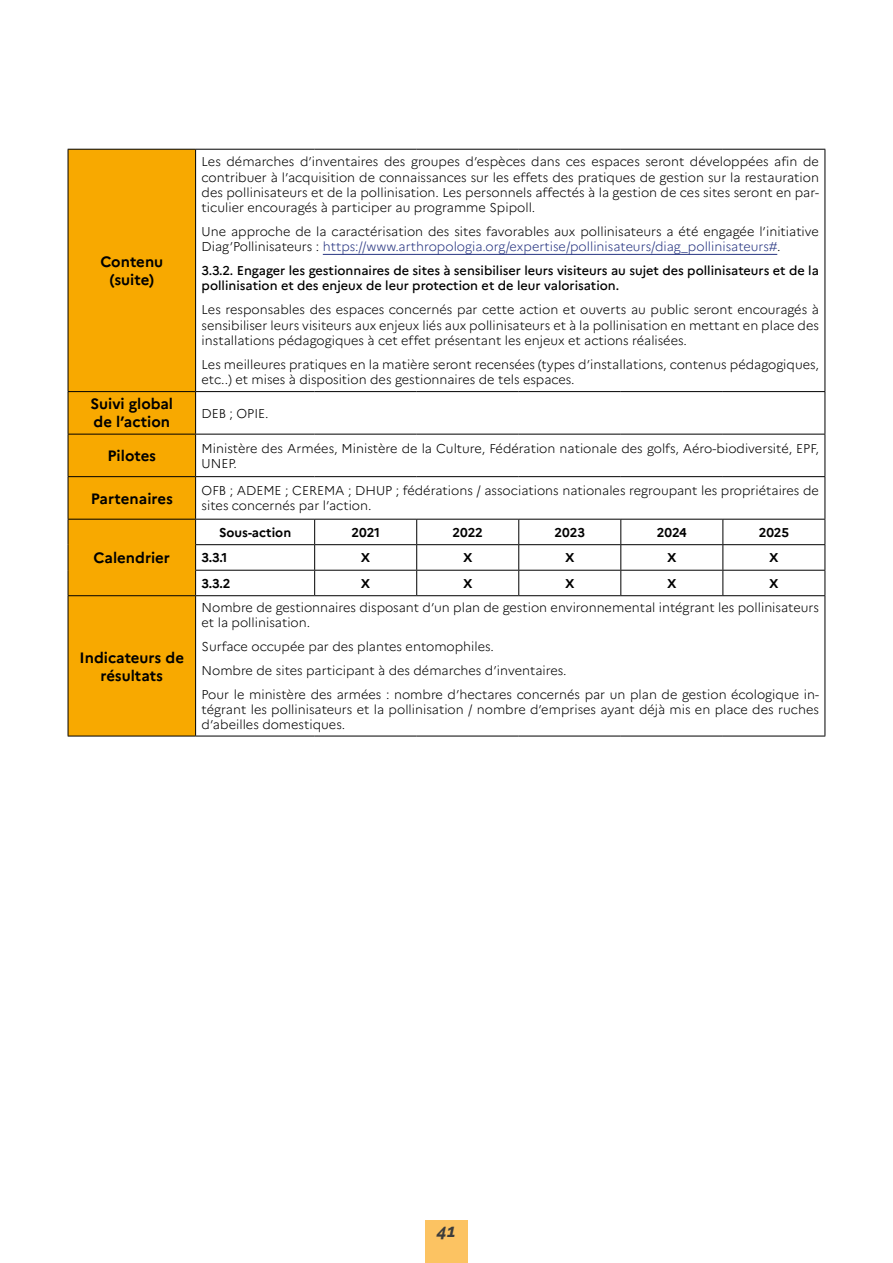
<style>
.page{position:relative;width:893px;height:1263px;background:#fff}
.page>*{position:absolute;margin:0;border:0;box-sizing:border-box;transform-origin:0 0}
.t1{font:italic 700 18px "Raleway";color:#3c3c3b}
.t2{font:700 15px/18px "Marianne";color:#000;text-align:center}
.t3{font:300 12.75px/15.3px "Marianne";color:#000}
.t4{font:500 12.75px/15.3px "Marianne";color:#000}
.t5{font:700 12.75px "Marianne";color:#000}
.s1{color:#273581}
</style>
<div class="page">
<div style="left:425px;top:1220px;width:43px;height:43px;background:#fcc362"></div>
<div style="left:69px;top:150px;width:126px;height:586px;background:#f8a900"></div>
<hr style="left:68px;top:149px;width:128px;height:1px;background:#000">
<hr style="left:68px;top:150px;width:1px;height:241px;background:#000">
<hr style="left:196px;top:149px;width:119px;height:1px;background:#000">
<hr style="left:195px;top:150px;width:1px;height:241px;background:#000">
<hr style="left:315px;top:149px;width:102px;height:1px;background:#000">
<hr style="left:417px;top:149px;width:102px;height:1px;background:#000">
<hr style="left:519px;top:149px;width:102px;height:1px;background:#000">
<hr style="left:621px;top:149px;width:102px;height:1px;background:#000">
<hr style="left:723px;top:149px;width:102px;height:1px;background:#000">
<hr style="left:825px;top:150px;width:1px;height:241px;background:#000">
<hr style="left:68px;top:391px;width:128px;height:1px;background:#000">
<hr style="left:68px;top:392px;width:1px;height:42px;background:#000">
<hr style="left:196px;top:391px;width:119px;height:1px;background:#000">
<hr style="left:195px;top:392px;width:1px;height:42px;background:#000">
<hr style="left:315px;top:391px;width:102px;height:1px;background:#000">
<hr style="left:417px;top:391px;width:102px;height:1px;background:#000">
<hr style="left:519px;top:391px;width:102px;height:1px;background:#000">
<hr style="left:621px;top:391px;width:102px;height:1px;background:#000">
<hr style="left:723px;top:391px;width:102px;height:1px;background:#000">
<hr style="left:825px;top:392px;width:1px;height:42px;background:#000">
<hr style="left:68px;top:434px;width:128px;height:1px;background:#000">
<hr style="left:68px;top:434px;width:1px;height:42px;background:#000">
<hr style="left:196px;top:434px;width:119px;height:1px;background:#000">
<hr style="left:195px;top:434px;width:1px;height:42px;background:#000">
<hr style="left:315px;top:434px;width:102px;height:1px;background:#000">
<hr style="left:417px;top:434px;width:102px;height:1px;background:#000">
<hr style="left:519px;top:434px;width:102px;height:1px;background:#000">
<hr style="left:621px;top:434px;width:102px;height:1px;background:#000">
<hr style="left:723px;top:434px;width:102px;height:1px;background:#000">
<hr style="left:825px;top:434px;width:1px;height:42px;background:#000">
<hr style="left:68px;top:476px;width:128px;height:1px;background:#000">
<hr style="left:68px;top:477px;width:1px;height:42px;background:#000">
<hr style="left:196px;top:476px;width:119px;height:1px;background:#000">
<hr style="left:195px;top:477px;width:1px;height:42px;background:#000">
<hr style="left:315px;top:476px;width:102px;height:1px;background:#000">
<hr style="left:417px;top:476px;width:102px;height:1px;background:#000">
<hr style="left:519px;top:476px;width:102px;height:1px;background:#000">
<hr style="left:621px;top:476px;width:102px;height:1px;background:#000">
<hr style="left:723px;top:476px;width:102px;height:1px;background:#000">
<hr style="left:825px;top:477px;width:1px;height:42px;background:#000">
<hr style="left:68px;top:519px;width:128px;height:1px;background:#000">
<hr style="left:196px;top:519px;width:119px;height:1px;background:#000">
<hr style="left:315px;top:519px;width:102px;height:1px;background:#000">
<hr style="left:417px;top:519px;width:102px;height:1px;background:#000">
<hr style="left:519px;top:519px;width:102px;height:1px;background:#000">
<hr style="left:621px;top:519px;width:102px;height:1px;background:#000">
<hr style="left:723px;top:519px;width:102px;height:1px;background:#000">
<hr style="left:195px;top:544px;width:120px;height:1px;background:#000">
<hr style="left:315px;top:544px;width:102px;height:1px;background:#000">
<hr style="left:417px;top:544px;width:102px;height:1px;background:#000">
<hr style="left:519px;top:544px;width:102px;height:1px;background:#000">
<hr style="left:621px;top:544px;width:102px;height:1px;background:#000">
<hr style="left:723px;top:544px;width:102px;height:1px;background:#000">
<svg style="left:68px;top:519px;width:1px;height:76px"></svg>
<hr style="left:195px;top:570px;width:120px;height:1px;background:#000">
<svg style="left:195px;top:519px;width:1px;height:76px"></svg>
<hr style="left:315px;top:570px;width:102px;height:1px;background:#000">
<svg style="left:314px;top:519px;width:1px;height:76px"></svg>
<hr style="left:417px;top:570px;width:102px;height:1px;background:#000">
<svg style="left:416px;top:519px;width:1px;height:76px"></svg>
<hr style="left:519px;top:570px;width:102px;height:1px;background:#000">
<svg style="left:518px;top:519px;width:1px;height:76px"></svg>
<hr style="left:621px;top:570px;width:102px;height:1px;background:#000">
<svg style="left:620px;top:519px;width:1px;height:76px"></svg>
<hr style="left:723px;top:570px;width:102px;height:1px;background:#000">
<svg style="left:722px;top:519px;width:1px;height:76px"></svg>
<svg style="left:825px;top:519px;width:1px;height:76px"></svg>
<hr style="left:68px;top:595px;width:128px;height:1px;background:#000">
<hr style="left:68px;top:596px;width:1px;height:140px;background:#000">
<hr style="left:196px;top:595px;width:119px;height:1px;background:#000">
<hr style="left:195px;top:596px;width:1px;height:140px;background:#000">
<hr style="left:315px;top:595px;width:102px;height:1px;background:#000">
<hr style="left:417px;top:595px;width:102px;height:1px;background:#000">
<hr style="left:519px;top:595px;width:102px;height:1px;background:#000">
<hr style="left:621px;top:595px;width:102px;height:1px;background:#000">
<hr style="left:723px;top:595px;width:102px;height:1px;background:#000">
<hr style="left:825px;top:596px;width:1px;height:140px;background:#000">
<hr style="left:68px;top:736px;width:128px;height:1px;background:#000">
<hr style="left:196px;top:736px;width:119px;height:1px;background:#000">
<hr style="left:315px;top:736px;width:102px;height:1px;background:#000">
<hr style="left:417px;top:736px;width:102px;height:1px;background:#000">
<hr style="left:519px;top:736px;width:102px;height:1px;background:#000">
<hr style="left:621px;top:736px;width:102px;height:1px;background:#000">
<hr style="left:723px;top:736px;width:102px;height:1px;background:#000">
<hr style="left:323px;top:254px;width:454px;height:1px;background:#273581">
<p class="t2" style="left:100px;top:253px;width:64px">Contenu (suite)</p>
<p class="t3" style="left:202px;top:154px;width:619px;text-align:justify">Les démarches d’inventaires des groupes d’espèces dans ces espaces seront développées afin de contribuer à l’acquisition de connaissances sur les effets des pratiques de gestion sur la restauration des pollinisateurs et de la pollinisation. Les personnels affectés à la gestion de ces sites seront en par&shy;ticulier encouragés à participer au programme Spipoll.</p>
<p class="t3" style="left:202px;top:224px;width:619px">Une approche de la caractérisation des sites favorables aux pollinisateurs a été engagée l’initiative<br>Diag’Pollinisateurs : <span class="s1">https://www.arthropologia.org/expertise/pollinisateurs/diag_pollinisateurs#</span>.</p>
<p class="t4" style="left:202px;top:263px;width:619px">3.3.2. Engager les gestionnaires de sites à sensibiliser leurs visiteurs au sujet des pollinisateurs et de la pollinisation et des enjeux de leur protection et de leur valorisation.</p>
<p class="t3" style="left:202px;top:302px;width:619px;text-align:justify">Les responsables des espaces concernés par cette action et ouverts au public seront encouragés à sensibiliser leurs visiteurs aux enjeux liés aux pollinisateurs et à la pollinisation en mettant en place des installations pédagogiques à cet effet présentant les enjeux et actions réalisées.</p>
<p class="t3" style="left:202px;top:356px;width:619px">Les meilleures pratiques en la matière seront recensées (types d’installations, contenus pédagogiques, etc..) et mises à disposition des gestionnaires de tels espaces.</p>
<p class="t2" style="left:90px;top:395px;width:84px;text-align:left">Suivi global de l’action</p>
<p class="t3" style="left:202px;top:405px;width:69px">DEB ; OPIE.</p>
<p class="t2" style="left:108px;top:447px;width:50px">Pilotes</p>
<p class="t3" style="left:202px;top:440px;width:619px">Ministère des Armées, Ministère de la Culture, Fédération nationale des golfs, Aéro-biodiversité, EPF,<br>UNEP.</p>
<p class="t2" style="left:91px;top:489px;width:84px">Partenaires</p>
<p class="t3" style="left:202px;top:483px;width:619px">OFB ; ADEME ; CEREMA ; DHUP ; fédérations / associations nationales regroupant les propriétaires de sites concernés par l’action.</p>
<p class="t2" style="left:94px;top:549px;width:78px">Calendrier</p>
<p class="t5" style="left:219px;top:524px;width:74px">Sous-action</p>
<p class="t5" style="left:351px;top:524px;width:30px">2021</p>
<p class="t5" style="left:453px;top:524px;width:32px">2022</p>
<p class="t5" style="left:555px;top:524px;width:32px">2023</p>
<p class="t5" style="left:657px;top:524px;width:31px">2024</p>
<p class="t5" style="left:759px;top:524px;width:32px">2025</p>
<p class="t5" style="left:202px;top:550px;width:27px">3.3.1</p>
<p class="t5" style="left:361px;top:550px;width:11px">X</p>
<p class="t5" style="left:463px;top:550px;width:11px">X</p>
<p class="t5" style="left:565px;top:550px;width:11px">X</p>
<p class="t5" style="left:667px;top:550px;width:11px">X</p>
<p class="t5" style="left:769px;top:550px;width:11px">X</p>
<p class="t5" style="left:202px;top:575px;width:30px">3.3.2</p>
<p class="t5" style="left:361px;top:575px;width:11px">X</p>
<p class="t5" style="left:463px;top:575px;width:11px">X</p>
<p class="t5" style="left:565px;top:575px;width:11px">X</p>
<p class="t5" style="left:667px;top:575px;width:11px">X</p>
<p class="t5" style="left:769px;top:575px;width:11px">X</p>
<p class="t2" style="left:80px;top:648px;width:106px">Indicateurs de résultats</p>
<p class="t3" style="left:202px;top:600px;width:619px">Nombre de gestionnaires disposant d’un plan de gestion environnemental intégrant les pollinisateurs et la pollinisation.</p>
<p class="t3" style="left:202px;top:635px;width:619px;line-height:23.9px">Surface occupée par des plantes entomophiles.<br>Nombre de sites participant à des démarches d’inventaires.<br>Pour le ministère des armées : nombre d’hectares concernés par un plan de gestion écologique in-</p>
<p class="t3" style="left:202px;top:702px;width:619px">tégrant les pollinisateurs et la pollinisation / nombre d’emprises ayant déjà mis en place des ruches d’abeilles domestiques.</p>
<h1 class="t1" style="left:437px;top:1220px;width:20px">41</h1>
</div>
